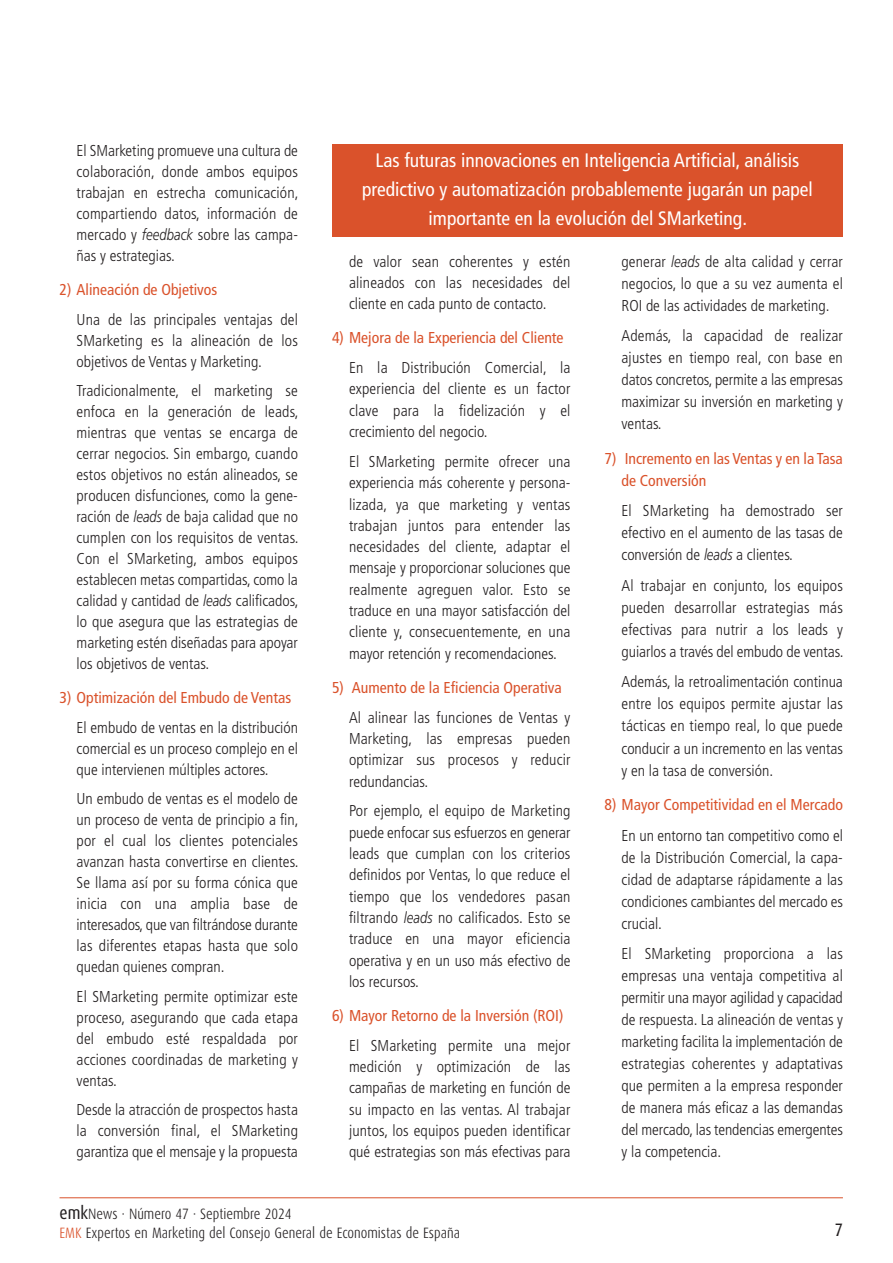
<style>
.page{position:relative;width:893px;height:1263px;background:#fff}
.page>*{position:absolute;margin:0;border:0;box-sizing:border-box;transform-origin:0 0}
.t1{font:condensed 19.5px/29.2px "Frutiger";color:#fff;text-align:center}
.t2{font:18px "Dax Condensed";color:#231f20}
.t3{font:300 condensed 15.75px/21px "Frutiger";color:#231f20;text-align:justify}
.t4{font:condensed 15.75px/22px "Frutiger";color:#da522b}
.t5{font:300 15px/19.2px "Dax Condensed";color:#231f20}
.s1{font-style:italic;font-stretch:normal}
.s2{font-weight:400;font-size:18px}
.s3{color:#da522b}
</style>
<div class="page">
<hr style="left:60px;top:1197px;width:783px;height:1px;background:#da522b">
<div style="left:332px;top:145px;width:511px;height:92px;background:#da522b"></div>
<p class="t3" style="left:77px;top:142px;width:223px">El SMarketing promueve una cultura de colaboración, donde ambos equipos trabajan en estrecha comunicación, compartiendo datos, información de mercado y <span class="s1">feedback</span> sobre las campa&shy;ñas y estrategias.</p>
<p class="t4" style="left:60px;top:280px;width:159px">2) Alineación de Objetivos</p>
<p class="t3" style="left:77px;top:310px;width:223px">Una de las principales ventajas del SMarketing es la alineación de los objetivos de Ventas y Marketing.</p>
<p class="t3" style="left:77px;top:382px;width:223px">Tradicionalmente, el marketing se enfoca en la generación de leads, mientras que ventas se encarga de cerrar negocios. Sin embargo, cuando estos objetivos no están alineados, se producen disfunciones, como la gene&shy;ración de <span class="s1">leads</span> de baja calidad que no cumplen con los requisitos de ventas.<br>Con el SMarketing, ambos equipos establecen metas compartidas, como la calidad y cantidad de <span class="s1">leads</span> calificados, lo que asegura que las estrategias de marketing estén diseñadas para apoyar los objetivos de ventas.</p>
<p class="t4" style="left:60px;top:688px;width:233px">3) Optimización del Embudo de Ventas</p>
<p class="t3" style="left:77px;top:718px;width:223px">El embudo de ventas en la distribución comercial es un proceso complejo en el que intervienen múltiples actores.</p>
<p class="t3" style="left:77px;top:790px;width:223px">Un embudo de ventas es el modelo de un proceso de venta de principio a fin, por el cual los clientes potenciales avanzan hasta convertirse en clientes.<br>Se llama así por su forma cónica que inicia con una amplia base de interesados, que van filtrándose durante las diferentes etapas hasta que solo quedan quienes compran.</p>
<p class="t3" style="left:77px;top:987px;width:223px">El SMarketing permite optimizar este proceso, asegurando que cada etapa del embudo esté respaldada por acciones coordinadas de marketing y ventas.</p>
<p class="t3" style="left:77px;top:1101px;width:223px">Desde la atracción de prospectos hasta la conversión final, el SMarketing garantiza que el mensaje y la propuesta</p>
<p class="t1" style="left:362px;top:147px;width:452px">Las futuras innovaciones en Inteligencia Artificial, análisis predictivo y automatización probablemente jugarán un papel importante en la evolución del SMarketing.</p>
<p class="t3" style="left:349px;top:252px;width:223px">de valor sean coherentes y estén alineados con las necesidades del cliente en cada punto de contacto.</p>
<p class="t4" style="left:332px;top:328px;width:233px">4) Mejora de la Experiencia del Cliente</p>
<p class="t3" style="left:349px;top:358px;width:223px">En la Distribución Comercial, la experiencia del cliente es un factor clave para la fidelización y el crecimiento del negocio.</p>
<p class="t3" style="left:349px;top:452px;width:223px">El SMarketing permite ofrecer una experiencia más coherente y persona&shy;lizada, ya que marketing y ventas trabajan juntos para entender las necesidades del cliente, adaptar el mensaje y proporcionar soluciones que realmente agreguen valor. Esto se traduce en una mayor satisfacción del cliente y, consecuentemente, en una mayor retención y recomendaciones.</p>
<p class="t4" style="left:332px;top:678px;width:231px">5) Aumento de la Eficiencia Operativa</p>
<p class="t3" style="left:349px;top:708px;width:223px">Al alinear las funciones de Ventas y Marketing, las empresas pueden optimizar sus procesos y reducir redundancias.</p>
<p class="t3" style="left:349px;top:802px;width:223px">Por ejemplo, el equipo de Marketing puede enfocar sus esfuerzos en generar leads que cumplan con los criterios definidos por Ventas, lo que reduce el tiempo que los vendedores pasan filtrando <span class="s1">leads</span> no calificados. Esto se traduce en una mayor eficiencia operativa y en un uso más efectivo de los recursos.</p>
<p class="t4" style="left:332px;top:1006px;width:233px">6) Mayor Retorno de la Inversión (ROI)</p>
<p class="t3" style="left:349px;top:1036px;width:223px">El SMarketing permite una mejor medición y optimización de las campañas de marketing en función de su impacto en las ventas. Al trabajar juntos, los equipos pueden identificar qué estrategias son más efectivas para</p>
<p class="t3" style="left:621px;top:251px;width:223px;line-height:22px">generar <span class="s1">leads</span> de alta calidad y cerrar negocios, lo que a su vez aumenta el ROI de las actividades de marketing.</p>
<p class="t3" style="left:621px;top:326px;width:223px;line-height:22px">Además, la capacidad de realizar ajustes en tiempo real, con base en datos concretos, permite a las empresas maximizar su inversión en marketing y ventas.</p>
<p class="t4" style="left:621px;top:449px;width:223px;text-indent:-17px">7) Incremento en las Ventas y en la Tasa de Conversión</p>
<p class="t3" style="left:621px;top:501px;width:223px;line-height:22px">El SMarketing ha demostrado ser efectivo en el aumento de las tasas de conversión de <span class="s1">leads</span> a clientes.</p>
<p class="t3" style="left:621px;top:576px;width:223px;line-height:22px">Al trabajar en conjunto, los equipos pueden desarrollar estrategias más efectivas para nutrir a los leads y guiarlos a través del embudo de ventas.</p>
<p class="t3" style="left:621px;top:672px;width:223px;line-height:22px">Además, la retroalimentación continua entre los equipos permite ajustar las tácticas en tiempo real, lo que puede conducir a un incremento en las ventas y en la tasa de conversión.</p>
<p class="t4" style="left:604px;top:795px;width:240px">8) Mayor Competitividad en el Mercado</p>
<p class="t3" style="left:621px;top:826px;width:223px;line-height:22px">En un entorno tan competitivo como el de la Distribución Comercial, la capa&shy;cidad de adaptarse rápidamente a las condiciones cambiantes del mercado es crucial.</p>
<p class="t3" style="left:621px;top:944px;width:223px;line-height:22px">El SMarketing proporciona a las empresas una ventaja competitiva al permitir una mayor agilidad y capacidad de respuesta. La alineación de ventas y marketing facilita la implementación de estrategias coherentes y adaptativas que permiten a la empresa responder de manera más eficaz a las demandas del mercado, las tendencias emergentes y la competencia.</p>
<p class="t5" style="left:60px;top:1205px;width:402px"><span class="s2">emk</span>News · Número 47 · Septiembre 2024<br><span class="s3">EMK</span> Expertos en Marketing del Consejo General de Economistas de España</p>
<p class="t2" style="left:835px;top:1222px;width:10px">7</p>
</div>
